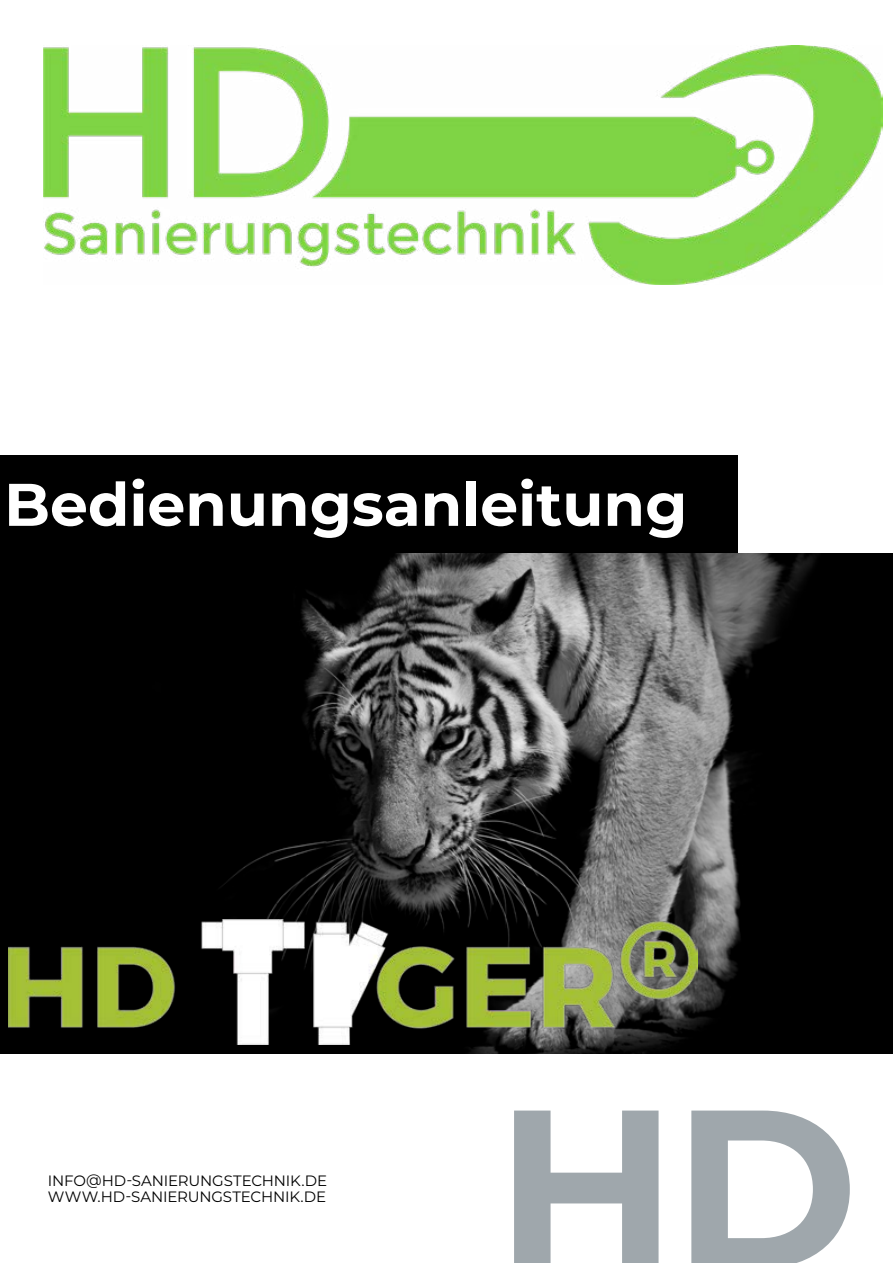
<style>
.page{position:relative;width:893px;height:1263px;background:#fff}
.page>*{position:absolute;margin:0;border:0;box-sizing:border-box;transform-origin:0 0}
.t1{font:700 225px "Montserrat";color:#9fa7ac}
.t2{font:700 60px "Montserrat";color:#fff}
.t3{font:15px/16.5px "Montserrat";letter-spacing:-.015em;color:#000}
</style>
<div class="page">
<img style="left:44px;top:45px;width:838px;height:239px">
<div style="left:0;top:455px;width:737px;height:99px;background:#000"></div>
<img style="left:0;top:554px;width:893px;height:499px">
<img style="left:9px;top:919px;width:688px;height:126px">
<h2 class="t2" style="left:4px;top:461px;width:685px">Bedienungsanleitung</h2>
<p class="t3" style="left:48px;top:1172px;width:281px">INFO@HD-SANIERUNGSTECHNIK.DE<br>WWW.HD-SANIERUNGSTECHNIK.DE</p>
<h1 class="t1" style="left:495px;top:1026px;width:365px">HD</h1>
</div>
